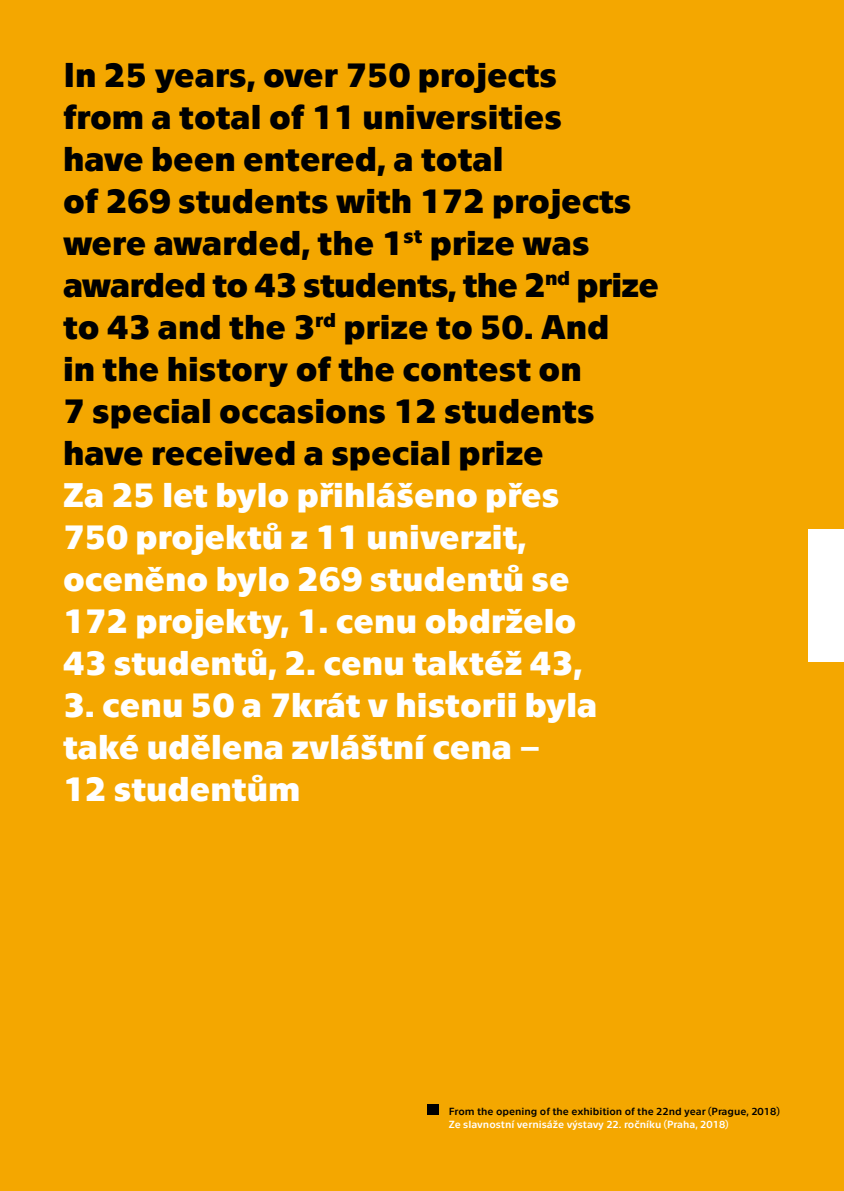
<style>
.page{position:relative;width:844px;height:1191px;background:#fff}
.page>*{position:absolute;margin:0;border:0;box-sizing:border-box;transform-origin:0 0}
.t1{font:700 35px/42px "Technika";color:#000}
.t2{font:700 35px/42px "Technika";color:#fff}
.t3{font:10.5px "Technika";color:#000}
.t4{font:10.5px "Technika";color:#fff}
</style>
<div class="page">
<div style="left:0;top:0;width:843px;height:1191px;background:#f4a700"></div>
<div style="left:808px;top:529px;width:35px;height:132px;background:#fff"></div>
<div style="left:427px;top:1104px;width:11px;height:11px;background:#000"></div>
<p class="t1" style="left:63px;top:51px;width:597px">In 25 years, over 750 projects<br>from a total of 11 universities<br>have been entered, a total<br>of 269 students with 172 projects were awarded, the 1<sup>st</sup> prize was awarded to 43 students, the 2<sup>nd</sup> prize to 43 and the 3<sup>rd</sup> prize to 50. And<br>in the history of the contest on<br>7 special occasions 12 students have received a special prize</p>
<p class="t2" style="left:63px;top:471px;width:520px">Za 25 let bylo přihlášeno přes<br>750 projektů z 11 univerzit, oceněno bylo 269 studentů se<br>172 projekty, 1. cenu obdrželo<br>43 studentů, 2. cenu taktéž 43,</p>
<p class="t2" style="left:63px;top:681px;width:535px">3. cenu 50 a 7krát v historii byla také udělena zvláštní cena –<br>12 studentům</p>
<p class="t3" style="left:448px;top:1104px;width:332px">From the opening of the exhibition of the 22nd year (Prague, 2018)</p>
<p class="t4" style="left:448px;top:1116px;width:281px">Ze slavnostní vernisáže výstavy 22. ročníku (Praha, 2018)</p>
</div>
